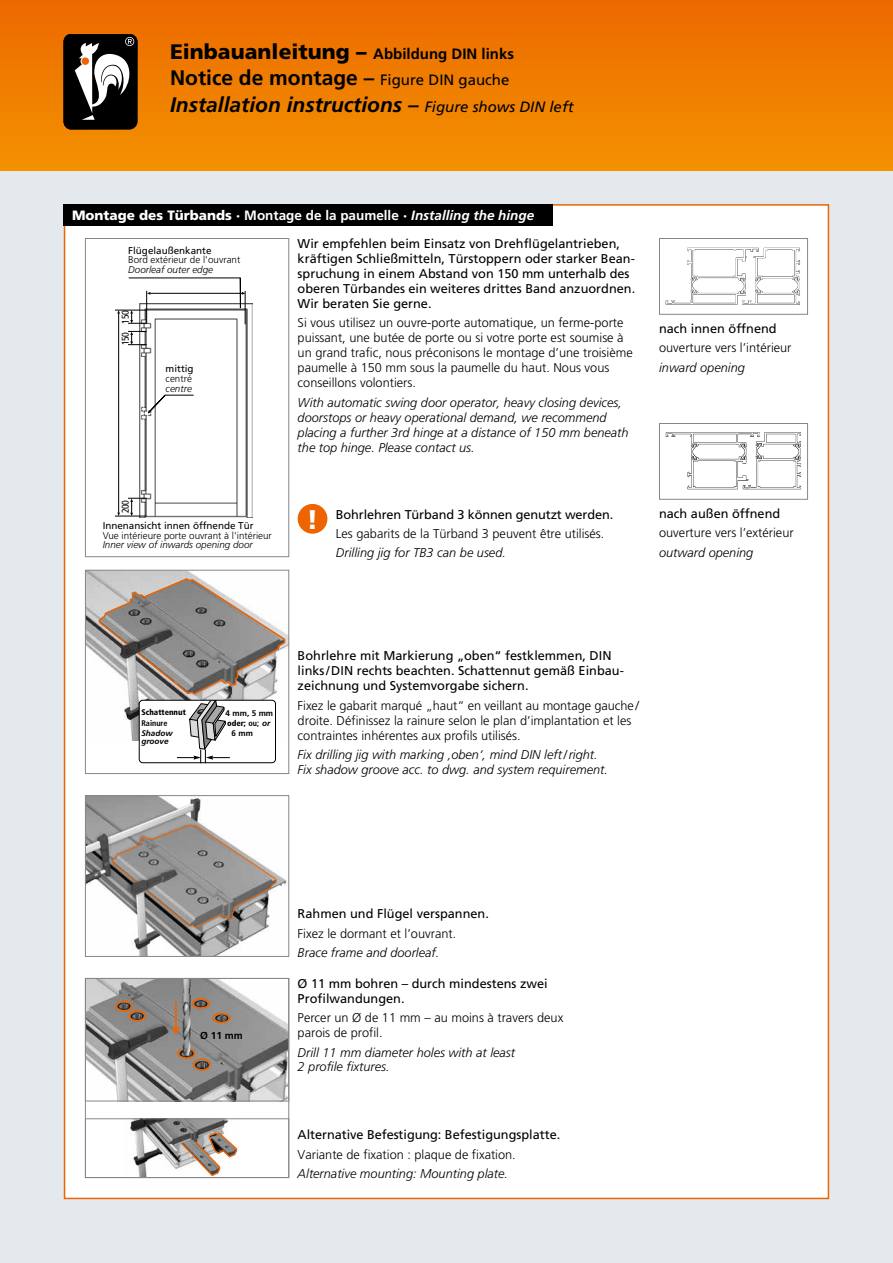
<style>
.page{position:relative;width:893px;height:1263px;background:#fff}
.page>*{position:absolute;margin:0;border:0;box-sizing:border-box;transform-origin:0 0}
.t1{font:900 27px "Frutiger";color:#fff}
.t2{font:italic 700 21px/26.5px "Frutiger";color:#000}
.t3{font:700 15px "Frutiger";color:#000}
.t4{font:900 13.5px "Frutiger";color:#fff}
.t5{font:300 12.75px/15px "Frutiger";color:#000}
.t6{font:12.75px/15px "Frutiger";color:#000}
.t7{font:italic 300 12.75px/15px "Frutiger";color:#000}
.t8{font:700 10.2px "Frutiger";color:#000}
.t9{font:300 9.9px "Frutiger";color:#000}
.t10{font:italic 300 9.9px "Frutiger";color:#000}
.t11{font:9.9px "Frutiger";color:#000}
.t12{font:condensed 9.9px "Frutiger";letter-spacing:-.06em;color:#000}
.t13{font:900 condensed 8.1px "Frutiger";color:#000}
.t14{font:italic 700 8.1px/8.1px "Frutiger";color:#000}
.t15{font:700 8.1px "Frutiger";color:#000}
.t16{font:700 condensed 8.1px "Frutiger";color:#000}
.s1{font-weight:900;font-size:21px}
.s2{font-style:normal}
.s3{font-weight:400;font-style:normal;font-size:15px}
.s4{font-weight:400;font-size:15px}
.s5{font-weight:700}
.s6{font-weight:700;font-style:italic}
.s7{font-weight:700;font-style:italic;font-stretch:normal}
</style>
<div class="page">
<div style="left:0;top:170px;width:893px;height:1093px;background:#e3e9ec"></div>
<div style="left:0;top:0;width:893px;height:170px;background:linear-gradient(to bottom,#ec6900,#f39100)"></div>
<div style="left:64px;top:34px;width:73px;height:95px;background:#000;border-radius:8px"></div>
<div style="left:64px;top:34px;width:73px;height:95px;border:1px solid #000;border-radius:8px"></div>
<svg style="left:75px;top:37px;width:61px;height:83px"></svg>
<div style="left:64px;top:204px;width:765px;height:995px;background:#fff;border:2px solid #ec6502"></div>
<div style="left:64px;top:204px;width:489px;height:21px;background:#000"></div>
<img style="left:87px;top:572px;width:200px;height:84px">
<svg style="left:98px;top:577px;width:188px;height:186px"></svg>
<div style="left:85px;top:570px;width:204px;height:204px;border:1px solid #878786"></div>
<img style="left:87px;top:797px;width:200px;height:158px">
<svg style="left:111px;top:824px;width:166px;height:104px"></svg>
<div style="left:85px;top:795px;width:204px;height:162px;border:1px solid #878786"></div>
<img style="left:140px;top:303px;width:112px;height:215px">
<hr style="left:146px;top:291px;width:1px;height:32px;background:#000">
<hr style="left:245px;top:291px;width:1px;height:33px;background:#000">
<hr style="left:150px;top:293px;width:92px;height:1px;background:#000">
<hr style="left:115px;top:310px;width:32px;height:1px;background:#000">
<hr style="left:115px;top:516px;width:32px;height:1px;background:#000">
<hr style="left:118px;top:313px;width:1px;height:200px;background:#000">
<svg style="left:128px;top:310px;width:19px;height:14px"></svg>
<svg style="left:128px;top:331px;width:66px;height:83px"></svg>
<svg style="left:128px;top:498px;width:19px;height:18px"></svg>
<hr style="left:240px;top:278px;width:1px;height:30px;background:#000">
<hr style="left:129px;top:278px;width:112px;height:1px;background:#000">
<div style="left:85px;top:238px;width:204px;height:319px;border:1px solid #878786"></div>
<img style="left:665px;top:247px;width:135px;height:58px">
<div style="left:659px;top:238px;width:149px;height:77px;border:1px solid #878786"></div>
<img style="left:665px;top:432px;width:137px;height:58px">
<div style="left:659px;top:423px;width:149px;height:77px;border:1px solid #878786"></div>
<div style="left:298px;top:504px;width:29px;height:30px;background:#ec6502;border-radius:50%"></div>
<img style="left:87px;top:980px;width:200px;height:119px">
<svg style="left:115px;top:997px;width:116px;height:74px;background:#89817b"></svg>
<img style="left:130px;top:1120px;width:99px;height:56px">
<svg style="left:179px;top:1131px;width:59px;height:45px"></svg>
<div style="left:85px;top:1118px;width:204px;height:60px;border:1px solid #878786"></div>
<div style="left:85px;top:978px;width:204px;height:200px;border:1px solid #878786"></div>
<p class="t3" style="left:170px;top:45px;width:345px"><span class="s1">Einbauanleitung –</span> Abbildung DIN links</p>
<h2 class="t2" style="left:170px;top:65px;width:405px"><span class="s2">Notice de montage –</span> <span class="s3">Figure DIN gauche<br></span>Installation instructions – <span class="s4">Figure shows DIN left</span></h2>
<p class="t4" style="left:72px;top:207px;width:464px">Montage des Türbands · <span class="s5">Montage de la paumelle</span> · <span class="s6">Installing the hinge</span></p>
<p class="t11" style="left:128px;top:244px;width:85px">Flügelaußenkante</p>
<p class="t9" style="left:128px;top:254px;width:114px">Bord extérieur de l'ouvrant</p>
<p class="t10" style="left:128px;top:264px;width:86px">Doorleaf outer edge</p>
<p class="t12" style="left:119px;top:324px;width:15px;rotate:-90deg">150</p>
<p class="t12" style="left:119px;top:345px;width:15px;rotate:-90deg">150</p>
<p class="t11" style="left:166px;top:363px;width:29px">mittig</p>
<p class="t9" style="left:166px;top:373px;width:28px">centré</p>
<p class="t10" style="left:166px;top:383px;width:28px">centre</p>
<p class="t12" style="left:119px;top:513px;width:15px;rotate:-90deg">200</p>
<p class="t11" style="left:103px;top:519px;width:152px">Innenansicht innen öffnende Tür</p>
<p class="t9" style="left:103px;top:530px;width:171px">Vue intérieure porte ouvrant à l'intérieur</p>
<p class="t10" style="left:103px;top:539px;width:152px">Inner view of inwards opening door</p>
<p class="t6" style="left:298px;top:236px;width:339px">Wir empfehlen beim Einsatz von Drehflügelantrieben, kräftigen Schließmitteln, Türstoppern oder starker Bean&shy;spruchung in einem Abstand von 150 mm unterhalb des oberen Türbandes ein weiteres drittes Band anzuordnen.<br>Wir beraten Sie gerne.</p>
<p class="t5" style="left:298px;top:315px;width:337px">Si vous utilisez un ouvre-porte automatique, un ferme-porte puissant, une butée de porte ou si votre porte est soumise à un grand trafic, nous préconisons le montage d’une troisième paumelle à 150 mm sous la paumelle du haut. Nous vous conseillons volontiers.</p>
<p class="t7" style="left:298px;top:395px;width:332px">With automatic swing door operator, heavy closing devices, doorstops or heavy operational demand, we recommend placing a further 3rd hinge at a distance of 150 mm beneath the top hinge. Please contact us.</p>
<h1 class="t1" style="left:307px;top:503px;width:13px">!</h1>
<p class="t6" style="left:336px;top:506px;width:279px">Bohrlehren Türband 3 können genutzt werden.</p>
<p class="t5" style="left:336px;top:526px;width:270px">Les gabarits de la Türband 3 peuvent être utilisés.</p>
<p class="t7" style="left:336px;top:545px;width:172px">Drilling jig for TB3 can be used.</p>
<p class="t6" style="left:659px;top:321px;width:119px">nach innen öffnend</p>
<p class="t5" style="left:659px;top:340px;width:134px">ouverture vers l’intérieur</p>
<p class="t7" style="left:659px;top:360px;width:87px">inward opening</p>
<p class="t6" style="left:659px;top:506px;width:123px">nach außen öffnend</p>
<p class="t5" style="left:659px;top:525px;width:136px">ouverture vers l’extérieur</p>
<p class="t7" style="left:659px;top:545px;width:96px">outward opening</p>
<p class="t13" style="left:141px;top:708px;width:46px">Schattennut</p>
<p class="t16" style="left:141px;top:718px;width:28px">Rainure</p>
<p class="t14" style="left:141px;top:729px;width:33px">Shadow groove</p>
<p class="t15" style="left:226px;top:709px;width:49px">4 mm, 5 mm</p>
<p class="t13" style="left:227px;top:718px;width:45px">oder; <span class="s5">ou;</span> <span class="s7">or</span></p>
<p class="t15" style="left:231px;top:728px;width:23px">6 mm</p>
<p class="t6" style="left:298px;top:648px;width:328px">Bohrlehre mit Markierung „oben“ festklemmen, DIN links/DIN rechts beachten. Schattennut gemäß Einbau&shy;zeichnung und Systemvorgabe sichern.</p>
<p class="t5" style="left:298px;top:698px;width:343px">Fixez le gabarit marqué „haut“ en veillant au montage gauche/ droite. Définissez la rainure selon le plan d’implantation et les contraintes inhérentes aux profils utilisés.</p>
<p class="t7" style="left:298px;top:747px;width:312px">Fix drilling jig with marking ‚oben‘, mind DIN left/right.<br>Fix shadow groove acc. to dwg. and system requirement.</p>
<p class="t8" style="left:200px;top:1029px;width:44px">Ø 11 mm</p>
<p class="t6" style="left:298px;top:906px;width:193px">Rahmen und Flügel verspannen.</p>
<p class="t5" style="left:298px;top:926px;width:160px">Fixez le dormant et l’ouvrant.</p>
<p class="t7" style="left:298px;top:945px;width:143px">Brace frame and doorleaf.</p>
<p class="t6" style="left:298px;top:976px;width:252px">Ø 11 mm bohren – durch mindestens zwei<br>Profilwandungen.</p>
<p class="t5" style="left:298px;top:1010px;width:267px">Percer un Ø de 11 mm – au moins à travers deux parois de profil.</p>
<p class="t7" style="left:298px;top:1044px;width:219px">Drill 11 mm diameter holes with at least<br>2 profile fixtures.</p>
<p class="t6" style="left:298px;top:1127px;width:264px">Alternative Befestigung: Befestigungsplatte.</p>
<p class="t5" style="left:298px;top:1147px;width:220px">Variante de fixation : plaque de fixation.</p>
<p class="t7" style="left:298px;top:1166px;width:212px">Alternative mounting: Mounting plate.</p>
</div>
